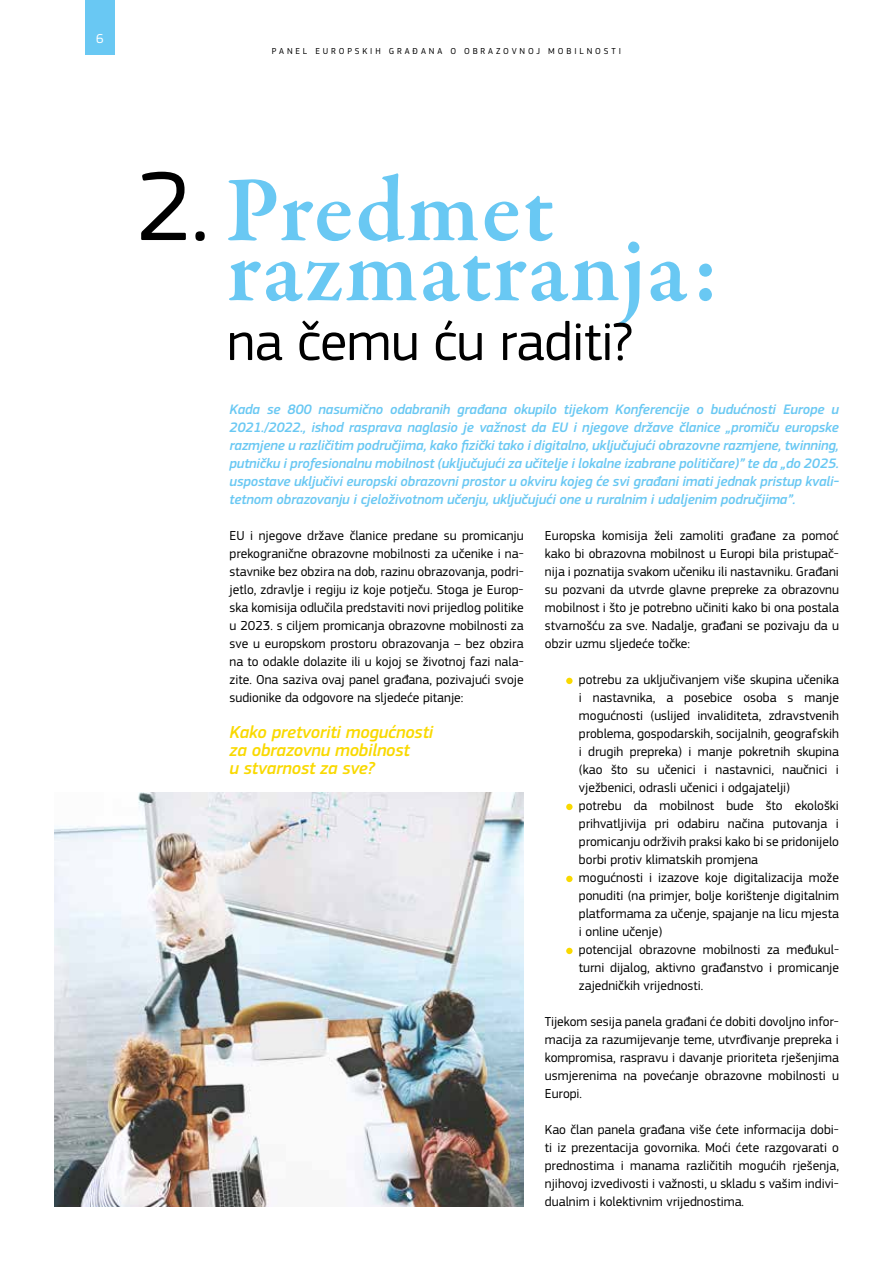
<style>
.page{position:relative;width:893px;height:1263px;background:#fff}
.page>*{position:absolute;margin:0;border:0;box-sizing:border-box;transform-origin:0 0}
.t1{font:600 94.5px "Garamond Premr Pro";letter-spacing:.015em;color:#69c8f3}
.t2{font:55.5px "EC Square Sans Pro";letter-spacing:-.01em;color:#000}
.t3{font:italic 500 18px/18px "EC Square Sans Pro";letter-spacing:-.01em;color:#f9d900}
.t4{font:italic 500 14.25px/18px "EC Square Sans Pro";letter-spacing:-.01em;color:#69c8f3;text-align:justify}
.t5{font:13.5px/18px "EC Square Sans Pro";color:#000;text-align:justify}
.t6{font:13.5px "EC Square Sans Pro";color:#fff}
.t7{font:9px "EC Square Sans Pro";letter-spacing:.32em;color:#000}
.s1{font-family:"EC Square Sans Pro";font-weight:400;font-size:102px;color:#000}
</style>
<div class="page">
<div style="left:85px;top:0;width:30px;height:54px;background:#69c8f3"></div>
<div style="left:566px;top:678px;width:7px;height:6px;background:#f9d900;border-radius:50%"></div>
<div style="left:566px;top:804px;width:7px;height:6px;background:#f9d900;border-radius:50%"></div>
<div style="left:566px;top:876px;width:7px;height:6px;background:#f9d900;border-radius:50%"></div>
<div style="left:566px;top:948px;width:7px;height:6px;background:#f9d900;border-radius:50%"></div>
<img style="left:54px;top:792px;width:470px;height:414px">
<p class="t6" style="left:96px;top:30px;width:9px">6</p>
<p class="t7" style="left:272px;top:46px;width:351px">PANEL EUROPSKIH GRAĐANA O OBRAZOVNOJ MOBILNOSTI</p>
<h1 class="t1" style="left:136px;top:153px;width:419px"><span class="s1">2.</span> Predmet</h1>
<h1 class="t1" style="left:227px;top:213px;width:494px">razmatranja:</h1>
<h2 class="t2" style="left:227px;top:309px;width:407px">na čemu ću raditi?</h2>
<p class="t4" style="left:230px;top:401px;width:611px">Kada se 800 nasumično odabranih građana okupilo tijekom Konferencije o budućnosti Europe u 2021./2022., ishod rasprava naglasio je važnost da EU i njegove države članice „promiču europske razmjene u različitim područjima, kako fizički tako i digitalno, uključujući obrazovne razmjene, twinning, putničku i profesionalnu mobilnost (uključujući za učitelje i lokalne izabrane političare)” te da „do 2025. uspostave uključivi europski obrazovni prostor u okviru kojeg će svi građani imati jednak pristup kvali&shy;tetnom obrazovanju i cjeloživotnom učenju, uključujući one u ruralnim i udaljenim područjima”.</p>
<p class="t5" style="left:230px;top:527px;width:296px">EU i njegove države članice predane su promicanju prekogranične obrazovne mobilnosti za učenike i na&shy;stavnike bez obzira na dob, razinu obrazovanja, podri&shy;jetlo, zdravlje i regiju iz koje potječu. Stoga je Europ&shy;ska komisija odlučila predstaviti novi prijedlog politike u 2023. s ciljem promicanja obrazovne mobilnosti za sve u europskom prostoru obrazovanja – bez obzira na to odakle dolazite ili u kojoj se životnoj fazi nala&shy;zite. Ona saziva ovaj panel građana, pozivajući svoje sudionike da odgovore na sljedeće pitanje:</p>
<h3 class="t3" style="left:230px;top:723px;width:205px">Kako pretvoriti mogućnosti za obrazovnu mobilnost<br>u stvarnost za sve?</h3>
<p class="t5" style="left:545px;top:527px;width:296px">Europska komisija želi zamoliti građane za pomoć kako bi obrazovna mobilnost u Europi bila pristupač&shy;nija i poznatija svakom učeniku ili nastavniku. Građani su pozvani da utvrde glavne prepreke za obrazovnu mobilnost i što je potrebno učiniti kako bi ona postala stvarnošću za sve. Nadalje, građani se pozivaju da u obzir uzmu sljedeće točke:</p>
<p class="t5" style="left:579px;top:671px;width:262px;text-align:left">potrebu za uključivanjem više skupina učenika i nastavnika, a posebice osoba s manje mogućnosti (uslijed invaliditeta, zdravstvenih problema, gospodarskih, socijalnih, geografskih i drugih prepreka) i manje pokretnih skupina (kao što su učenici i nastavnici, naučnici i vježbenici, odrasli učenici i odgajatelji)<br>potrebu da mobilnost bude što ekološki prihvatljivija pri odabiru načina putovanja i promicanju održivih praksi kako bi se pridonijelo borbi protiv klimatskih promjena<br>mogućnosti i izazove koje digitalizacija može ponuditi (na primjer, bolje korištenje digitalnim platformama za učenje, spajanje na licu mjesta i online učenje)<br>potencijal obrazovne mobilnosti za međukul&shy;turni dijalog, aktivno građanstvo i promicanje zajedničkih vrijednosti.</p>
<p class="t5" style="left:545px;top:1013px;width:296px">Tijekom sesija panela građani će dobiti dovoljno infor&shy;macija za razumijevanje teme, utvrđivanje prepreka i kompromisa, raspravu i davanje prioriteta rješenjima usmjerenima na povećanje obrazovne mobilnosti u Europi.</p>
<p class="t5" style="left:545px;top:1121px;width:296px">Kao član panela građana više ćete informacija dobi&shy;ti iz prezentacija govornika. Moći ćete razgovarati o prednostima i manama različitih mogućih rješenja, njihovoj izvedivosti i važnosti, u skladu s vašim indivi&shy;dualnim i kolektivnim vrijednostima.</p>
</div>
